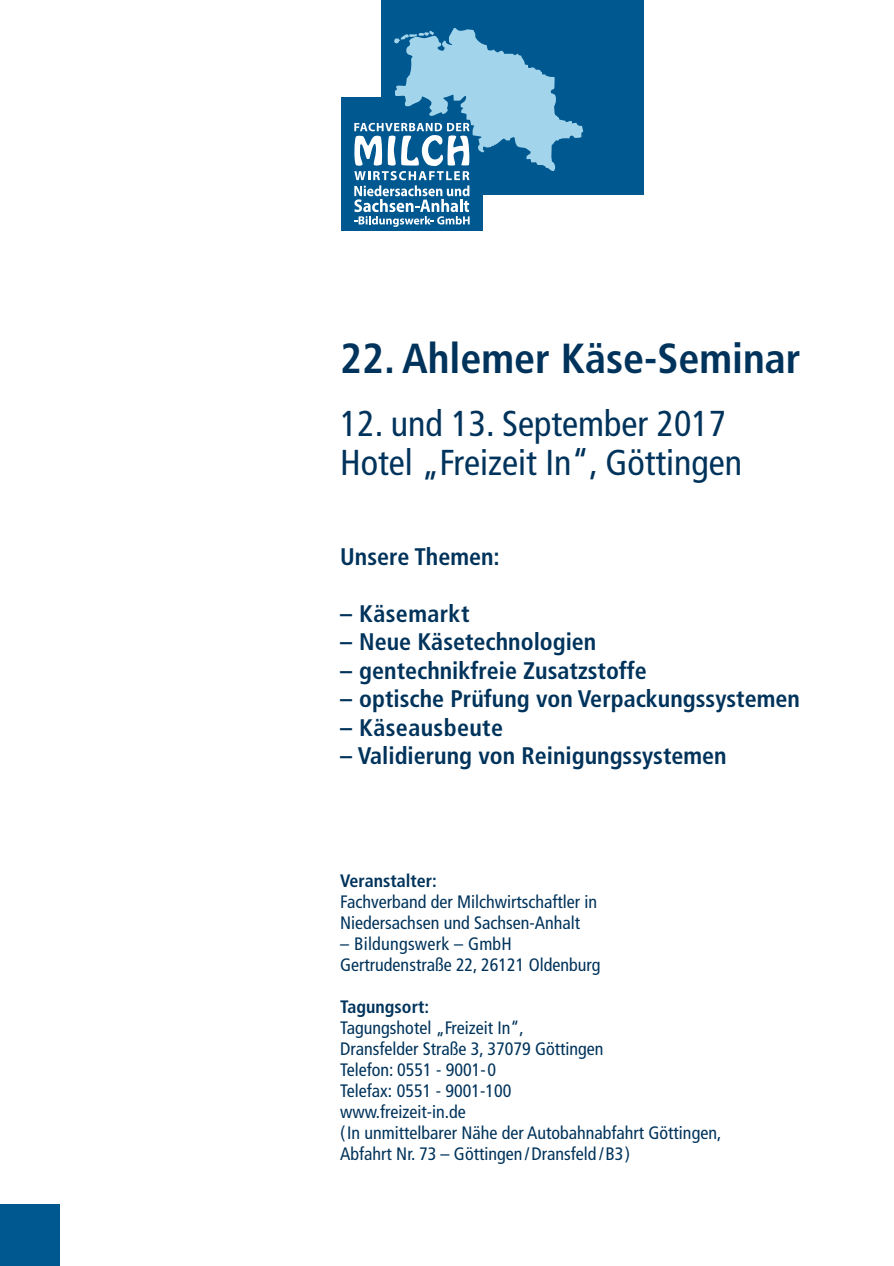
<style>
.page{position:relative;width:894px;height:1266px;background:#fff}
.page>*{position:absolute;margin:0;border:0;box-sizing:border-box;transform-origin:0 0}
.t1{font:700 condensed 42px "Frutiger";color:#00335b}
.t2{font:condensed 36px/39px "Frutiger";color:#00335b}
.t3{font:700 condensed 24px "Frutiger";color:#00335b}
.t4{font:condensed 18px/21px "Frutiger";color:#00335b}
.t5{font:700 condensed 18px "Frutiger";color:#00335b}
.s1{font-family:"Ping Fang HK";font-weight:500;font-stretch:normal}
</style>
<div class="page">
<div style="left:381px;top:0;width:262px;height:195px;background:#005891"></div>
<div style="left:341px;top:98px;width:141px;height:133px;background:#005891"></div>
<svg style="left:353px;top:28px;width:230px;height:199px"></svg>
<div style="left:0;top:1204px;width:59px;height:62px;background:#005891"></div>
<h1 class="t1" style="left:340px;top:341px;width:462px">22. Ahlemer Käse-Seminar</h1>
<h2 class="t2" style="left:340px;top:406px;width:403px">12. und 13. September 2017<br>Hotel „Freizeit In“, Göttingen</h2>
<h3 class="t3" style="left:340px;top:547px;width:161px">Unsere Themen:</h3>
<h3 class="t3" style="left:340px;top:604px;width:131px">– Käsemarkt</h3>
<h3 class="t3" style="left:340px;top:632px;width:257px">– Neue Käsetechnologien</h3>
<h3 class="t3" style="left:340px;top:661px;width:308px">– gentechnikfreie Zusatzstoffe</h3>
<h3 class="t3" style="left:340px;top:689px;width:461px">– optische Pru<span class="s1">̈</span>fung von Verpackungssystemen</h3>
<h3 class="t3" style="left:340px;top:718px;width:164px">– Käseausbeute</h3>
<h3 class="t3" style="left:340px;top:746px;width:388px">– Validierung von Reinigungssystemen</h3>
<p class="t5" style="left:340px;top:874px;width:98px">Veranstalter:</p>
<p class="t4" style="left:340px;top:893px;width:258px">Fachverband der Milchwirtschaftler in<br>Niedersachsen und Sachsen-Anhalt</p>
<p class="t4" style="left:340px;top:935px;width:262px">– Bildungswerk – GmbH<br>Gertrudenstraße 22, 26121 Oldenburg</p>
<p class="t5" style="left:340px;top:1000px;width:90px">Tagungsort:</p>
<p class="t4" style="left:340px;top:1019px;width:382px">Tagungshotel „Freizeit In“,<br>Dransfelder Straße 3, 37079 Göttingen<br>Telefon: 0551 - 9001-0<br>Telefax: 0551 - 9001-100<br>www.freizeit-in.de<br>(In unmittelbarer Nähe der Autobahnabfahrt Göttingen, Abfahrt Nr. 73 – Göttingen/Dransfeld /B3)</p>
</div>
